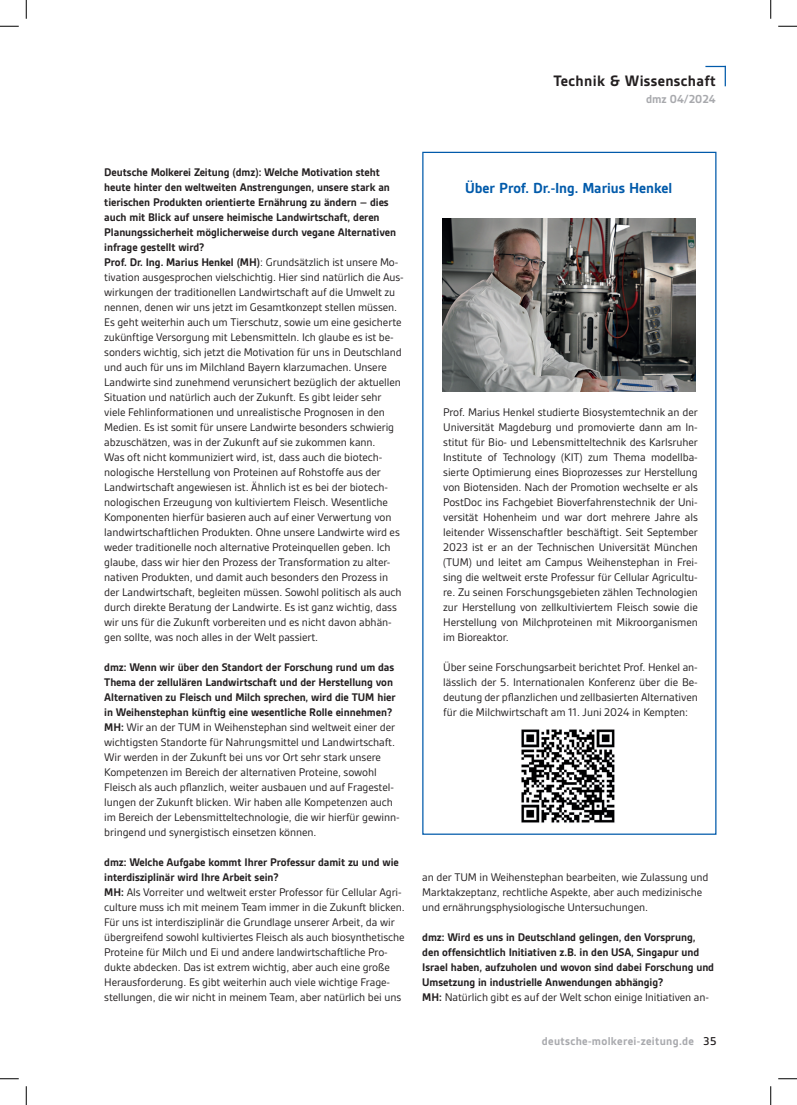
<style>
.page{position:relative;width:797px;height:1105px;background:#fff}
.page>*{position:absolute;margin:0;border:0;box-sizing:border-box;transform-origin:0 0}
.t1{font:700 16.25px "Gesta";letter-spacing:.02em;color:#231f20}
.t2{font:700 15.62px "Gesta";color:#015aaa}
.t3{font:700 12.5px "Gesta";color:#a8a9ad}
.t4{font:700 12.25px "Gesta";letter-spacing:.025em;color:#a8a9ad}
.t5{font:11.88px/15px "Gesta";letter-spacing:-.005em;color:#231f20}
.t6{font:700 11.88px/15px "Gesta";letter-spacing:-.005em;color:#231f20}
.s1{font-weight:700}
.s2{font-weight:400}
.s3{font-weight:500;color:#231f20}
</style>
<div class="page">
<svg style="left:705px;top:66px;width:19px;height:1px"></svg>
<hr style="left:724px;top:66px;width:2px;height:20px;background:#015aaa">
<img style="left:442px;top:218px;width:253px;height:174px">
<img style="left:521px;top:729px;width:94px;height:94px">
<svg style="left:0;top:25px;width:19px;height:2px"></svg>
<svg style="left:778px;top:25px;width:19px;height:2px"></svg>
<svg style="left:0;top:1078px;width:19px;height:1px"></svg>
<svg style="left:778px;top:1078px;width:19px;height:1px"></svg>
<svg style="left:25px;top:0;width:2px;height:19px"></svg>
<svg style="left:25px;top:1086px;width:2px;height:19px"></svg>
<svg style="left:770px;top:0;width:1px;height:19px"></svg>
<svg style="left:770px;top:1086px;width:1px;height:19px"></svg>
<h1 class="t1" style="left:553px;top:72px;width:164px">Technik &amp; Wissenschaft</h1>
<p class="t3" style="left:646px;top:91px;width:71px">dmz 04/2024</p>
<p class="t5" style="left:104px;top:165px;width:301px"><span class="s1">Deutsche Molkerei Zeitung (dmz): Welche Motivation steht heute hinter den weltweiten Anstrengungen, unsere stark an tierischen Produkten orientierte Ernährung zu ändern – dies auch mit Blick auf unsere heimische Landwirtschaft, deren Planungssicherheit möglicherweise durch vegane Alternativen infrage gestellt wird?<br>Prof. Dr. Ing. Marius Henkel (MH)</span>: Grundsätzlich ist unsere Mo&shy;tivation ausgesprochen vielschichtig. Hier sind natürlich die Aus&shy;wirkungen der traditionellen Landwirtschaft auf die Umwelt zu nennen, denen wir uns jetzt im Gesamtkonzept stellen müssen.<br>Es geht weiterhin auch um Tierschutz, sowie um eine gesicherte zukünftige Versorgung mit Lebensmitteln. Ich glaube es ist be&shy;sonders wichtig, sich jetzt die Motivation für uns in Deutschland und auch für uns im Milchland Bayern klarzumachen. Unsere Landwirte sind zunehmend verunsichert bezüglich der aktuellen Situation und natürlich auch der Zukunft. Es gibt leider sehr viele Fehlinformationen und unrealistische Prognosen in den Medien. Es ist somit für unsere Landwirte besonders schwierig abzuschätzen, was in der Zukunft auf sie zukommen kann.<br>Was oft nicht kommuniziert wird, ist, dass auch die biotech&shy;nologische Herstellung von Proteinen auf Rohstoffe aus der Landwirtschaft angewiesen ist. Ähnlich ist es bei der biotech&shy;nologischen Erzeugung von kultiviertem Fleisch. Wesentliche Komponenten hierfür basieren auch auf einer Verwertung von landwirtschaftlichen Produkten. Ohne unsere Landwirte wird es weder traditionelle noch alternative Proteinquellen geben. Ich glaube, dass wir hier den Prozess der Transformation zu alter&shy;nativen Produkten, und damit auch besonders den Prozess in der Landwirtschaft, begleiten müssen. Sowohl politisch als auch durch direkte Beratung der Landwirte. Es ist ganz wichtig, dass wir uns für die Zukunft vorbereiten und es nicht davon abhän&shy;gen sollte, was noch alles in der Welt passiert.</p>
<p class="t5" style="left:104px;top:660px;width:297px"><span class="s1">dmz: Wenn wir über den Standort der Forschung rund um das Thema der zellulären Landwirtschaft und der Herstellung von Alternativen zu Fleisch und Milch sprechen, wird die TUM hier in Weihenstephan künftig eine wesentliche Rolle einnehmen?<br>MH:</span> Wir an der TUM in Weihenstephan sind weltweit einer der wichtigsten Standorte für Nahrungsmittel und Landwirtschaft.<br>Wir werden in der Zukunft bei uns vor Ort sehr stark unsere Kompetenzen im Bereich der alternativen Proteine, sowohl Fleisch als auch pflanzlich, weiter ausbauen und auf Fragestel&shy;lungen der Zukunft blicken. Wir haben alle Kompetenzen auch im Bereich der Lebensmitteltechnologie, die wir hierfür gewinn&shy;bringend und synergistisch einsetzen können.</p>
<p class="t5" style="left:104px;top:855px;width:302px"><span class="s1">dmz: Welche Aufgabe kommt Ihrer Professur damit zu und wie interdisziplinär wird Ihre Arbeit sein?<br>MH:</span> Als Vorreiter und weltweit erster Professor für Cellular Agri&shy;culture muss ich mit meinem Team immer in die Zukunft blicken.<br>Für uns ist interdisziplinär die Grundlage unserer Arbeit, da wir übergreifend sowohl kultiviertes Fleisch als auch biosynthetische Proteine für Milch und Ei und andere landwirtschaftliche Pro&shy;dukte abdecken. Das ist extrem wichtig, aber auch eine große Herausforderung. Es gibt weiterhin auch viele wichtige Frage&shy;stellungen, die wir nicht in meinem Team, aber natürlich bei uns</p>
<h2 class="t2" style="left:465px;top:179px;width:208px">Über Prof. Dr.-Ing. Marius Henkel</h2>
<p class="t5" style="left:443px;top:405px;width:256px;text-align:justify">Prof. Marius Henkel studierte Biosystemtechnik an der Universität Magdeburg und promovierte dann am In&shy;stitut für Bio- und Lebensmitteltechnik des Karlsruher Institute of Technology (KIT) zum Thema modellba&shy;sierte Optimierung eines Bioprozesses zur Herstellung von Biotensiden. Nach der Promotion wechselte er als PostDoc ins Fachgebiet Bioverfahrenstechnik der Uni&shy;versität Hohenheim und war dort mehrere Jahre als leitender Wissenschaftler beschäftigt. Seit September 2023 ist er an der Technischen Universität München (TUM) und leitet am Campus Weihenstephan in Frei&shy;sing die weltweit erste Professur für Cellular Agricultu&shy;re. Zu seinen Forschungsgebieten zählen Technologien zur Herstellung von zellkultiviertem Fleisch sowie die Herstellung von Milchproteinen mit Mikroorganismen im Bioreaktor.</p>
<p class="t5" style="left:443px;top:660px;width:256px;text-align:justify">Über seine Forschungsarbeit berichtet Prof. Henkel an&shy;lässlich der 5. Internationalen Konferenz über die Be&shy;deutung der pflanzlichen und zellbasierten Alternativen für die Milchwirtschaft am 11. Juni 2024 in Kempten:</p>
<p class="t5" style="left:422px;top:870px;width:287px">an der TUM in Weihenstephan bearbeiten, wie Zulassung und<br>Marktakzeptanz, rechtliche Aspekte, aber auch medizinische und ernährungsphysiologische Untersuchungen.</p>
<p class="t6" style="left:422px;top:930px;width:293px">dmz: Wird es uns in Deutschland gelingen, den Vorsprung, den offensichtlich Initiativen z.B. in den USA, Singapur und Israel haben, aufzuholen und wovon sind dabei Forschung und Umsetzung in industrielle Anwendungen abhängig?<br>MH: <span class="s2">Natürlich gibt es auf der Welt schon einige Initiativen an-</span></p>
<p class="t4" style="left:542px;top:1034px;width:176px">deutsche-molkerei-zeitung.de <span class="s3">35</span></p>
</div>
